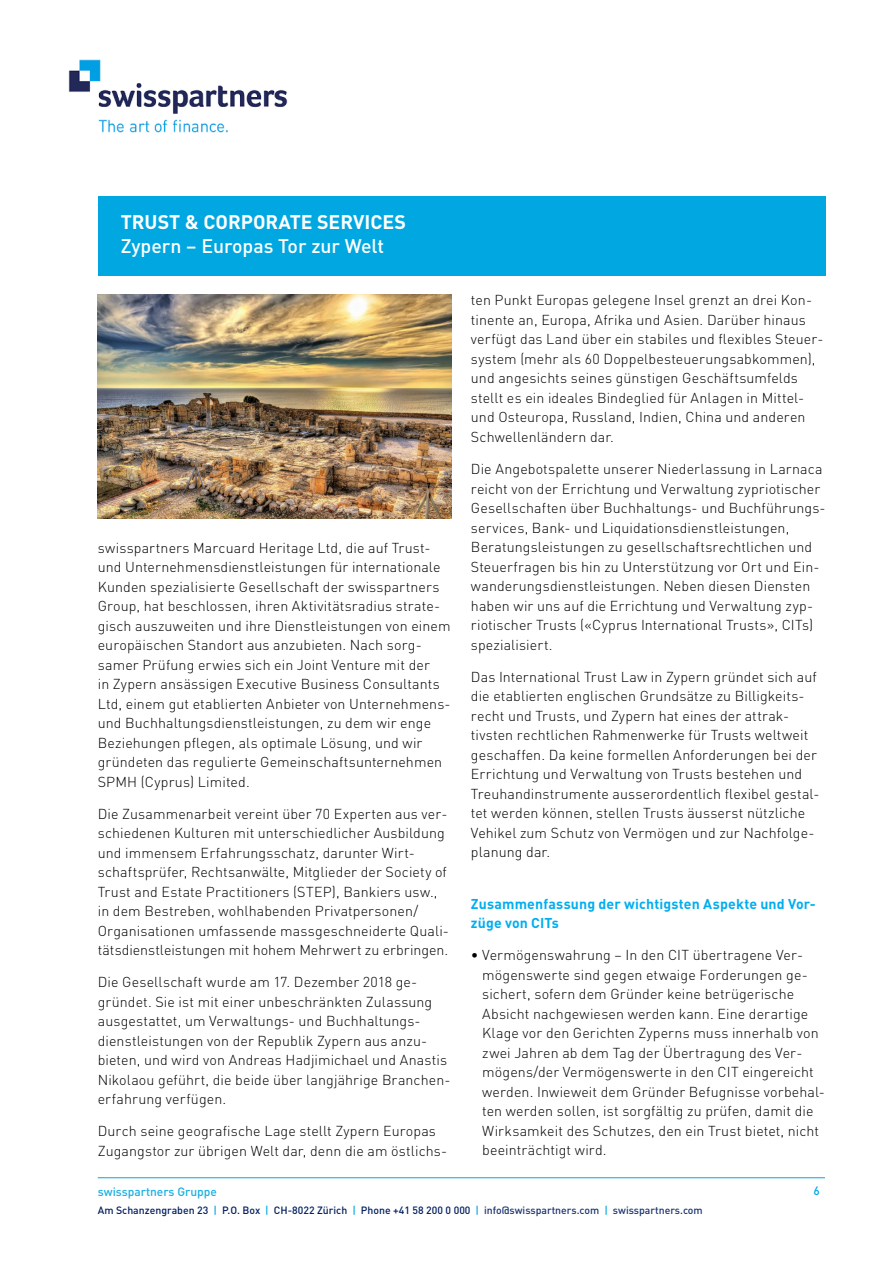
<style>
.page{position:relative;width:893px;height:1263px;background:#fff}
.page>*{position:absolute;margin:0;border:0;box-sizing:border-box;transform-origin:0 0}
.t1{font:500 19.5px "DIN";color:#fff}
.t2{font:700 19.5px "DIN";color:#fff}
.t3{font:300 14.25px/19.5px "DIN";letter-spacing:.005em;color:#000}
.t4{font:700 14.1px/19.4px "DIN";letter-spacing:.01em;color:#00aeef}
.t5{font:500 12px "DIN";color:#1ab0e4}
.t6{font:500 12px "DIN";color:#00a7e1}
.t7{font:500 10.5px "DIN";color:#001f60}
.s1{font-size:14.1px}
.s2{color:#00a7e1}
.s3{color:#1a3570}
</style>
<div class="page">
<img style="left:68px;top:60px;width:220px;height:73px">
<hr style="left:98px;top:1177px;width:727px;height:1px;background:#00a7e1">
<div style="left:98px;top:196px;width:728px;height:80px;background:#00a7e1"></div>
<img style="left:98px;top:294px;width:354px;height:225px">
<h1 class="t2" style="left:121px;top:209px;width:287px">TRUST &amp; CORPORATE SERVICES</h1>
<h1 class="t1" style="left:121px;top:233px;width:265px">Zypern – Europas Tor zur Welt</h1>
<p class="t3" style="left:98px;top:538px;width:354px">swisspartners Marcuard Heritage Ltd, die auf Trust&shy;und Unternehmensdienstleistungen für internationale Kunden spezialisierte Gesellschaft der swisspartners Group, hat beschlossen, ihren Aktivitätsradius strate&shy;gisch auszuweiten und ihre Dienstleistungen von einem europäischen Standort aus anzubieten. Nach sorg&shy;samer Prüfung erwies sich ein Joint Venture mit der<br>in Zypern ansässigen Executive Business Consultants Ltd, einem gut etablierten Anbieter von Unternehmens&shy;und Buchhaltungsdienstleistungen, zu dem wir enge Beziehungen pflegen, als optimale Lösung, und wir gründeten das regulierte Gemeinschaftsunternehmen SPMH (Cyprus) Limited.</p>
<p class="t3" style="left:98px;top:804px;width:353px">Die Zusammenarbeit vereint über 70 Experten aus ver&shy;schiedenen Kulturen mit unterschiedlicher Ausbildung und immensem Erfahrungsschatz, darunter Wirt&shy;schaftsprüfer, Rechtsanwälte, Mitglieder der Society of Trust and Estate Practitioners (STEP), Bankiers usw., in dem Bestreben, wohlhabenden Privatpersonen/ Organisationen umfassende massgeschneiderte Quali&shy;tätsdienstleistungen mit hohem Mehrwert zu erbringen.</p>
<p class="t3" style="left:98px;top:972px;width:354px">Die Gesellschaft wurde am 17. Dezember 2018 ge&shy;gründet. Sie ist mit einer unbeschränkten Zulassung ausgestattet, um Verwaltungs- und Buchhaltungs&shy;dienstleistungen von der Republik Zypern aus anzu&shy;bieten, und wird von Andreas Hadjimichael und Anastis Nikolaou geführt, die beide über langjährige Branchen&shy;erfahrung verfügen.</p>
<p class="t3" style="left:98px;top:1121px;width:351px">Durch seine geografische Lage stellt Zypern Europas<br>Zugangstor zur übrigen Welt dar, denn die am östlichs-</p>
<p class="t3" style="left:471px;top:290px;width:354px">ten Punkt Europas gelegene Insel grenzt an drei Kon&shy;tinente an, Europa, Afrika und Asien. Darüber hinaus verfügt das Land über ein stabiles und flexibles Steuer&shy;system (mehr als 60 Doppelbesteuerungsabkommen), und angesichts seines günstigen Geschäftsumfelds stellt es ein ideales Bindeglied für Anlagen in Mittel&shy;und Osteuropa, Russland, Indien, China und anderen Schwellenländern dar.</p>
<p class="t3" style="left:471px;top:459px;width:356px">Die Angebotspalette unserer Niederlassung in Larnaca reicht von der Errichtung und Verwaltung zypriotischer Gesellschaften über Buchhaltungs- und Buchführungs&shy;services, Bank- und Liquidationsdienstleistungen, Beratungsleistungen zu gesellschaftsrechtlichen und Steuerfragen bis hin zu Unterstützung vor Ort und Ein&shy;wanderungsdienstleistungen. Neben diesen Diensten haben wir uns auf die Errichtung und Verwaltung zyp&shy;riotischer Trusts («Cyprus International Trusts», CITs) spezialisiert.</p>
<p class="t3" style="left:471px;top:667px;width:350px">Das International Trust Law in Zypern gründet sich auf die etablierten englischen Grundsätze zu Billigkeits&shy;recht und Trusts, und Zypern hat eines der attrak&shy;tivsten rechtlichen Rahmenwerke für Trusts weltweit geschaffen. Da keine formellen Anforderungen bei der Errichtung und Verwaltung von Trusts bestehen und Treuhandinstrumente ausserordentlich flexibel gestal&shy;tet werden können, stellen Trusts äusserst nützliche Vehikel zum Schutz von Vermögen und zur Nachfolge&shy;planung dar.</p>
<p class="t4" style="left:471px;top:893px;width:347px">Zusammenfassung der wichtigsten Aspekte und Vor&shy;züge von CITs</p>
<p class="t3" style="left:482px;top:945px;width:344px;text-indent:-11px"><span class="s1">•</span> Vermögenswahrung – In den CIT übertragene Ver&shy;mögenswerte sind gegen etwaige Forderungen ge&shy;sichert, sofern dem Gründer keine betrügerische Absicht nachgewiesen werden kann. Eine derartige Klage vor den Gerichten Zyperns muss innerhalb von zwei Jahren ab dem Tag der Übertragung des Ver&shy;mögens/der Vermögenswerte in den CIT eingereicht werden. Inwieweit dem Gründer Befugnisse vorbehal&shy;ten werden sollen, ist sorgfältig zu prüfen, damit die Wirksamkeit des Schutzes, den ein Trust bietet, nicht beeinträchtigt wird.</p>
<p class="t5" style="left:98px;top:1184px;width:121px">swisspartners Gruppe</p>
<p class="t7" style="left:98px;top:1203px;width:606px">Am Schanzengraben 23 <span class="s2">|</span> P.O. Box <span class="s2">|</span> CH-8022 Zürich <span class="s2">|</span> Phone +41 58 200 0 000 <span class="s2">|</span> <span class="s3">info@swisspartners.com</span> <span class="s2">|</span> <span class="s3">swisspartners.com</span></p>
<p class="t6" style="left:813px;top:1183px;width:8px">6</p>
</div>
